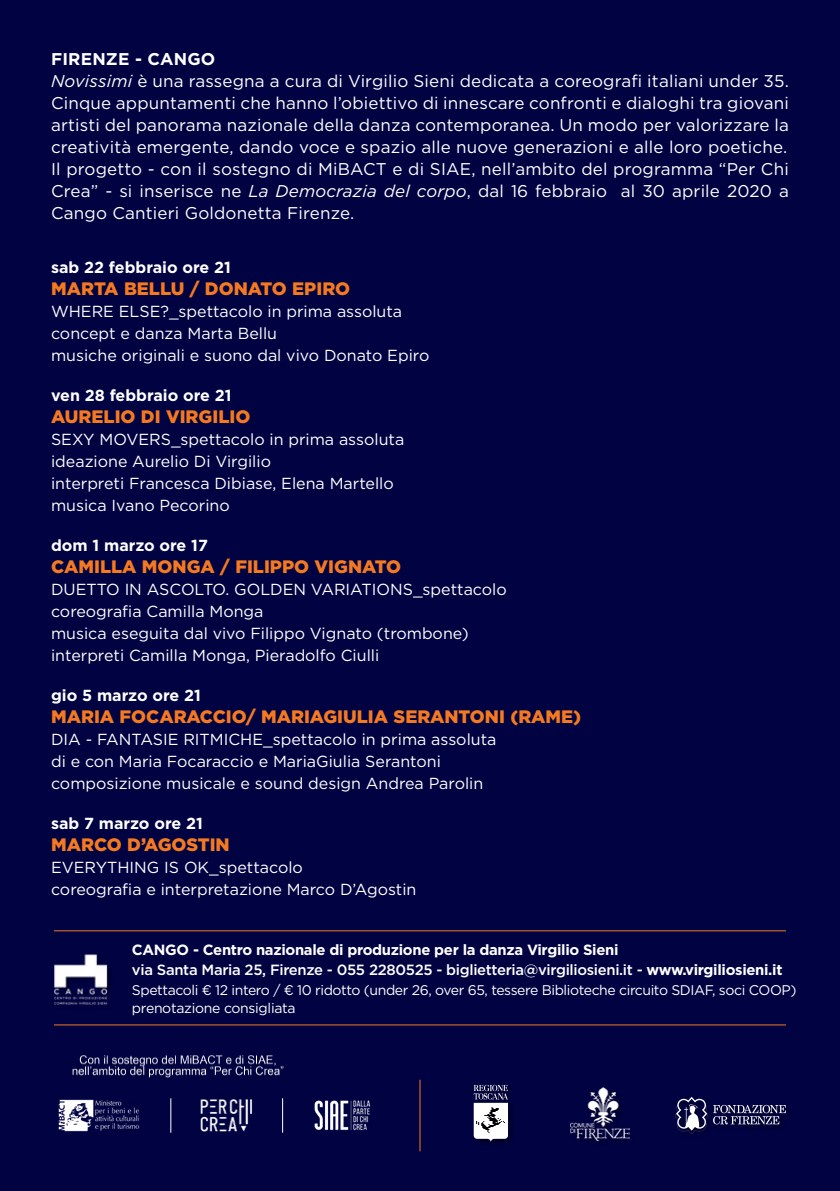
<style>
.page{position:relative;width:840px;height:1191px;background:#fff}
.page>*{position:absolute;margin:0;border:0;box-sizing:border-box;transform-origin:0 0}
.t1{font:900 18px "Gotham";color:#f47920}
.t2{font:17px/22px "Gotham";letter-spacing:.01em;color:#fff}
.t3{font:16px/22px "Gotham";color:#fff}
.t4{font:700 16px "Gotham";color:#fff}
.t5{font:700 14.8px/20px "Gotham";letter-spacing:-.02em;color:#fff}
.t6{font:14px/18px "Gotham";letter-spacing:-.03em;color:#fff}
.s1{font-weight:700}
.s2{font-style:italic}
.s3{font-weight:500}
</style>
<div class="page">
<div style="left:0;top:0;width:839px;height:1191px;background:#000241"></div>
<div style="left:473px;top:1085px;width:41px;height:64px;background:#000;opacity:.4"></div>
<svg style="left:473px;top:1084px;width:34px;height:58px"></svg>
<img style="left:570px;top:1087px;width:58px;height:53px">
<svg style="left:675px;top:1097px;width:110px;height:37px"></svg>
<hr style="left:54px;top:930px;width:731px;height:1px;background:#f47b20">
<hr style="left:54px;top:1024px;width:731px;height:1px;background:#f47b20">
<hr style="left:419px;top:1079px;width:1px;height:72px;background:#f47b20">
<hr style="left:282px;top:1098px;width:1px;height:34px;background:#fff">
<hr style="left:170px;top:1098px;width:1px;height:34px;background:#fff">
<img style="left:54px;top:954px;width:55px;height:51px">
<img style="left:72px;top:1055px;width:212px;height:23px">
<img style="left:58px;top:1099px;width:82px;height:33px">
<img style="left:200px;top:1099px;width:53px;height:33px">
<img style="left:314px;top:1100px;width:57px;height:31px">
<p class="t2" style="left:51px;top:47px;width:739px"><span class="s1">FIRENZE - CANGO<br></span><span class="s2">Novissimi</span> è una rassegna a cura di Virgilio Sieni dedicata a coreografi italiani under 35.<br>Cinque appuntamenti che hanno l’obiettivo di innescare confronti e dialoghi tra giovani artisti del panorama nazionale della danza contemporanea. Un modo per valorizzare la creatività emergente, dando voce e spazio alle nuove generazioni e alle loro poetiche.<br>Il progetto - con il sostegno di MiBACT e di SIAE, nell’ambito del programma “Per Chi Crea” - si inserisce ne <span class="s2">La Democrazia del corpo</span>, dal 16 febbraio al 30 aprile 2020 a Cango Cantieri Goldonetta Firenze.</p>
<p class="t4" style="left:51px;top:256px;width:181px">sab 22 febbraio ore 21</p>
<p class="t1" style="left:51px;top:276px;width:300px">MARTA BELLU / DONATO EPIRO</p>
<p class="t3" style="left:51px;top:300px;width:379px">WHERE ELSE?_spettacolo in prima assoluta concept e danza Marta Bellu<br>musiche originali e suono dal vivo Donato Epiro</p>
<p class="t4" style="left:51px;top:384px;width:182px">ven 28 febbraio ore 21</p>
<p class="t1" style="left:51px;top:404px;width:201px">AURELIO DI VIRGILIO</p>
<p class="t3" style="left:51px;top:428px;width:354px">SEXY MOVERS_spettacolo in prima assoluta ideazione Aurelio Di Virgilio<br>interpreti Francesca Dibiase, Elena Martello musica Ivano Pecorino</p>
<p class="t4" style="left:51px;top:534px;width:158px">dom 1 marzo ore 17</p>
<p class="t1" style="left:51px;top:554px;width:351px">CAMILLA MONGA / FILIPPO VIGNATO</p>
<p class="t3" style="left:51px;top:578px;width:457px">DUETTO IN ASCOLTO. GOLDEN VARIATIONS_spettacolo coreografia Camilla Monga<br>musica eseguita dal vivo Filippo Vignato (trombone) interpreti Camilla Monga, Pieradolfo Ciulli</p>
<p class="t4" style="left:51px;top:684px;width:151px">gio 5 marzo ore 21</p>
<p class="t1" style="left:51px;top:704px;width:531px">MARIA FOCARACCIO/ MARIAGIULIA SERANTONI (RAME)</p>
<p class="t3" style="left:51px;top:728px;width:446px">DIA - FANTASIE RITMICHE_spettacolo in prima assoluta di e con Maria Focaraccio e MariaGiulia Serantoni composizione musicale e sound design Andrea Parolin</p>
<p class="t4" style="left:51px;top:812px;width:153px">sab 7 marzo ore 21</p>
<p class="t1" style="left:51px;top:832px;width:180px">MARCO D’AGOSTIN</p>
<p class="t3" style="left:51px;top:856px;width:367px">EVERYTHING IS OK_spettacolo<br>coreografia e interpretazione Marco D’Agostin</p>
<p class="t5" style="left:132px;top:939px;width:651px">CANGO - Centro nazionale di produzione per la danza Virgilio Sieni<br><span class="s3">via Santa Maria 25, Firenze - 055 2280525 - biglietteria@virgiliosieni.it -</span> www.virgiliosieni.it</p>
<p class="t6" style="left:132px;top:980px;width:665px">Spettacoli € 12 intero / € 10 ridotto (under 26, over 65, tessere Biblioteche circuito SDIAF, soci COOP) prenotazione consigliata</p>
</div>
